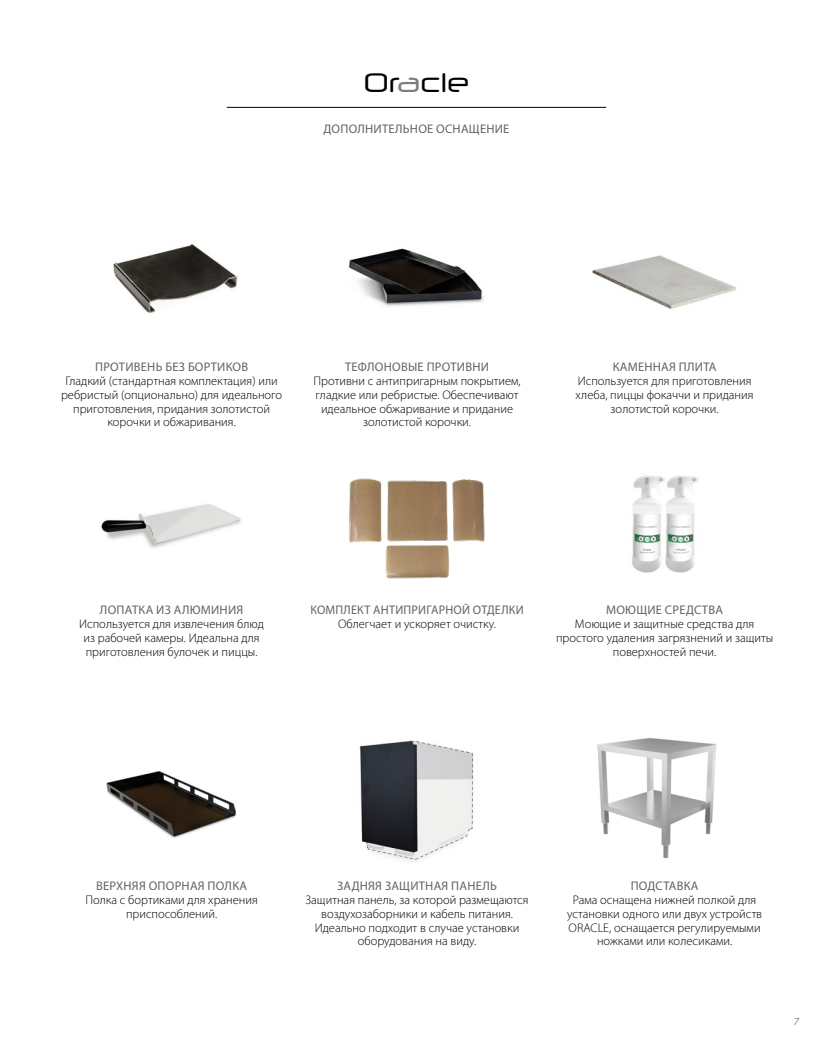
<style>
.page{position:relative;width:833px;height:1053px;background:#fff}
.page>*{position:absolute;margin:0;border:0;box-sizing:border-box;transform-origin:0 0}
.t1{font:27.5px "Neuropol X Rg";color:#000}
.t2{font:300 12.5px/13.8px "Myriad Pro";color:#000;text-align:center}
.t3{font:12.5px "Myriad Pro";letter-spacing:.02em;color:#636363}
.t4{font:300 10px "Futura PT";color:#292929}
.s1{color:#7c7c7c}
</style>
<div class="page">
<img style="left:106px;top:771px;width:130px;height:67px">
<img style="left:101px;top:504px;width:140px;height:45px">
<img style="left:113px;top:244px;width:125px;height:69px">
<img style="left:359px;top:740px;width:115px;height:122px">
<img style="left:348px;top:248px;width:136px;height:58px">
<img style="left:349px;top:478px;width:136px;height:101px">
<img style="left:597px;top:737px;width:120px;height:122px">
<img style="left:632px;top:476px;width:67px;height:97px">
<img style="left:592px;top:255px;width:144px;height:54px">
<hr style="left:227px;top:107px;width:379px;height:1px;background:#000">
<h1 class="t1" style="left:364px;top:66px;width:107px">Or<span class="s1">a</span>cle</h1>
<p class="t3" style="left:323px;top:121px;width:187px">ДОПОЛНИТЕЛЬНОЕ ОСНАЩЕНИЕ</p>
<p class="t3" style="left:95px;top:359px;width:154px">ПРОТИВЕНЬ БЕЗ БОРТИКОВ</p>
<p class="t2" style="left:61px;top:374px;width:223px">Гладкий (стандартная комплектация) или ребристый (опционально) для идеального приготовления, придания золотистой корочки и обжаривания.</p>
<p class="t3" style="left:345px;top:359px;width:145px">ТЕФЛОНОВЫЕ ПРОТИВНИ</p>
<p class="t2" style="left:313px;top:374px;width:209px">Противни с антипригарным покрытием, гладкие или ребристые. Обеспечивают идеальное обжаривание и придание золотистой корочки.</p>
<p class="t3" style="left:613px;top:359px;width:105px">КАМЕННАЯ ПЛИТА</p>
<p class="t2" style="left:575px;top:374px;width:179px">Используется для приготовления хлеба, пиццы фокаччи и придания золотистой корочки.</p>
<p class="t3" style="left:100px;top:602px;width:145px">ЛОПАТКА ИЗ АЛЮМИНИЯ</p>
<p class="t2" style="left:79px;top:617px;width:186px">Используется для извлечения блюд из рабочей камеры. Идеальна для приготовления булочек и пиццы.</p>
<p class="t3" style="left:310px;top:602px;width:215px">КОМПЛЕКТ АНТИПРИГАРНОЙ ОТДЕЛКИ</p>
<p class="t2" style="left:338px;top:617px;width:159px">Облегчает и ускоряет очистку.</p>
<p class="t3" style="left:606px;top:602px;width:118px">МОЮЩИЕ СРЕДСТВА</p>
<p class="t2" style="left:556px;top:617px;width:219px">Моющие и защитные средства для простого удаления загрязнений и защиты поверхностей печи.</p>
<p class="t3" style="left:96px;top:878px;width:152px">ВЕРХНЯЯ ОПОРНАЯ ПОЛКА</p>
<p class="t2" style="left:85px;top:893px;width:174px">Полка с бортиками для хранения приспособлений.</p>
<p class="t3" style="left:337px;top:878px;width:161px">ЗАДНЯЯ ЗАЩИТНАЯ ПАНЕЛЬ</p>
<p class="t2" style="left:305px;top:893px;width:225px">Защитная панель, за которой размещаются воздухозаборники и кабель питания.<br>Идеально подходит в случае установки оборудования на виду.</p>
<p class="t3" style="left:630px;top:878px;width:69px">ПОДСТАВКА</p>
<p class="t2" style="left:567px;top:893px;width:197px">Рама оснащена нижней полкой для установки одного или двух устройств<br>ORACLE, оснащается регулируемыми ножками или колесиками.</p>
<p class="t4" style="left:794px;top:1015px;width:7px">7</p>
</div>
